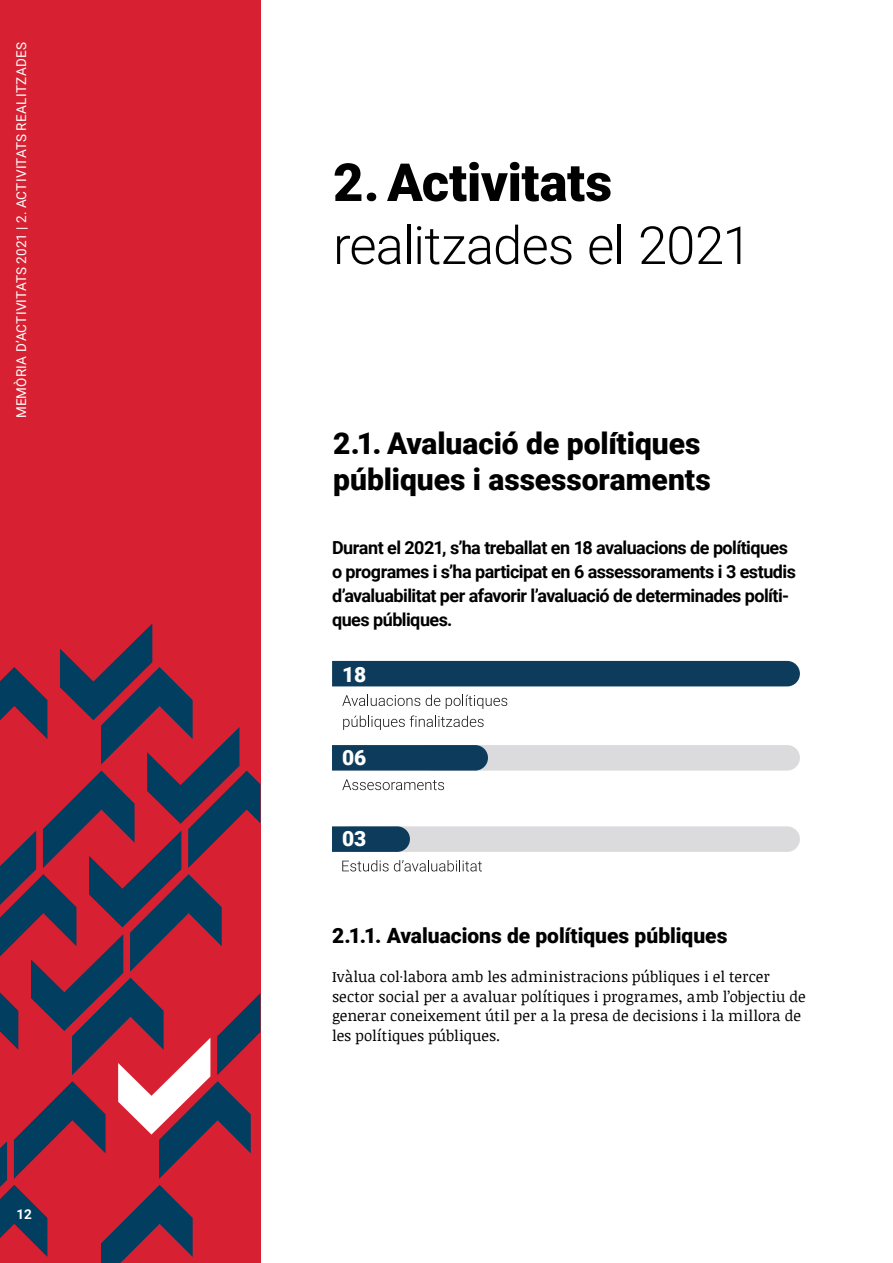
<style>
.page{position:relative;width:893px;height:1263px;background:#fff}
.page>*{position:absolute;margin:0;border:0;box-sizing:border-box;transform-origin:0 0}
.t1{font:300 52.5px "Roboto";letter-spacing:-.015em;color:#000}
.t2{font:900 52.5px "Roboto";letter-spacing:-.01em;color:#000}
.t3{font:900 30px/36px "Roboto";color:#000}
.t4{font:900 21px "Roboto";color:#000}
.t5{font:900 21px "Roboto";color:#fff}
.t6{font:700 18px/24px "Roboto";letter-spacing:-.03em;color:#000}
.t7{font:15px/19.5px "Noticia Text";letter-spacing:.005em;color:#000}
.t8{font:13.5px "Roboto";letter-spacing:.015em;color:#fff}
.t9{font:700 13.5px "Roboto";color:#fff}
</style>
<div class="page">
<div style="left:0;top:0;width:260px;height:1263px;background:#d72132"></div>
<svg style="left:0;top:623px;width:260px;height:640px"></svg>
<svg style="left:342px;top:695px;width:78px;height:11px"></svg>
<svg style="left:426px;top:695px;width:14px;height:11px"></svg>
<svg style="left:446px;top:695px;width:61px;height:14px"></svg>
<svg style="left:343px;top:715px;width:141px;height:15px"></svg>
<div style="left:332px;top:661px;width:468px;height:25px;background:#0d3b5c"></div>
<svg style="left:342px;top:779px;width:102px;height:11px"></svg>
<div style="left:420px;top:745px;width:380px;height:25px;background:#dbdbde;border-radius:13px"></div>
<div style="left:339px;top:826px;width:461px;height:26px;background:#dbdbde;border-radius:13px"></div>
<div style="left:332px;top:745px;width:156px;height:25px;background:#0d3b5c"></div>
<svg style="left:342px;top:860px;width:140px;height:11px"></svg>
<svg style="left:332px;top:826px;width:78px;height:26px"></svg>
<p class="t8" style="left:12px;top:418px;width:378px;rotate:-90deg">MEMÒRIA D’ACTIVITATS 2021 | 2. ACTIVITATS REALITZADES</p>
<p class="t9" style="left:16px;top:1205px;width:17px">12</p>
<h1 class="t2" style="left:333px;top:146px;width:281px">2.Activitats</h1>
<h1 class="t1" style="left:333px;top:209px;width:420px">realitzades el 2021</h1>
<h2 class="t3" style="left:333px;top:424px;width:379px">2.1. Avaluació de polítiques públiques i assessoraments</h2>
<p class="t6" style="left:332px;top:534px;width:465px">Durant el 2021, s’ha treballat en 18 avaluacions de polítiques o programes i s’ha participat en 6 assessoraments i 3 estudis d’avaluabilitat per afavorir l’avaluació de determinades políti&shy;ques públiques.</p>
<h3 class="t5" style="left:342px;top:659px;width:26px">18</h3>
<h3 class="t5" style="left:342px;top:743px;width:26px">06</h3>
<h3 class="t5" style="left:342px;top:824px;width:26px">03</h3>
<h3 class="t4" style="left:332px;top:921px;width:397px">2.1.1. Avaluacions de polítiques públiques</h3>
<p class="t7" style="left:332px;top:967px;width:475px">Ivàlua col·labora amb les administracions públiques i el tercer sector social per a avaluar polítiques i programes, amb l’objectiu de generar coneixement útil per a la presa de decisions i la millora de les polítiques públiques.</p>
</div>
